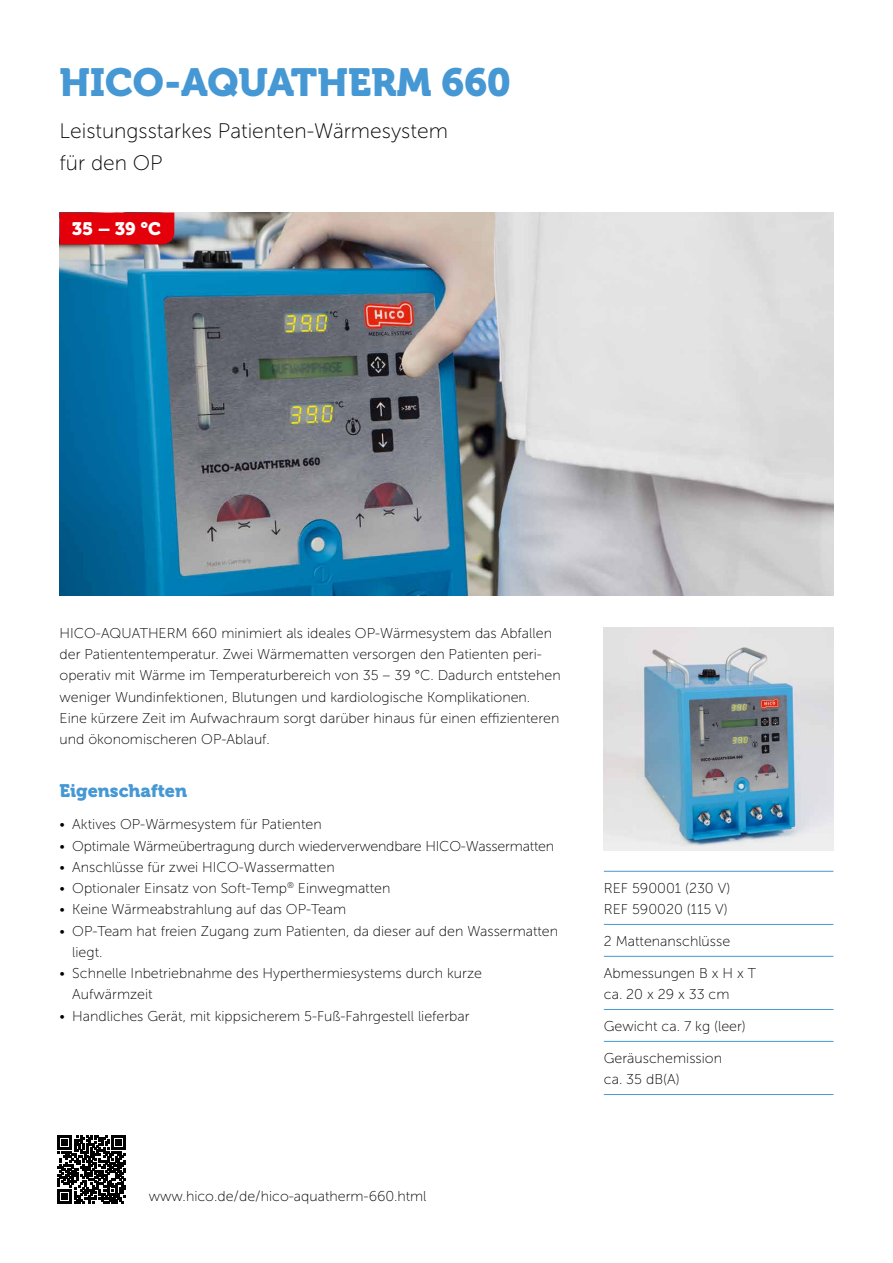
<style>
.page{position:relative;width:893px;height:1263px;background:#fff}
.page>*{position:absolute;margin:0;border:0;box-sizing:border-box;transform-origin:0 0}
.t1{font:39px "Museo 900";color:#4698d4}
.t2{font:21px/32px "Museo Sans 100";color:#000}
.t3{font:18px "Museo 900";color:#4698d4}
.t4{font:18px "Museo 900";color:#fff}
.t5{font:14.25px/21.3px "Museo Sans 100";color:#000}
</style>
<div class="page">
<img style="left:60px;top:213px;width:773px;height:382px">
<img style="left:604px;top:627px;width:229px;height:223px">
<div style="left:60px;top:213px;width:114px;height:31px;background:#e3000b"></div>
<hr style="left:604px;top:871px;width:229px;height:1px;background:#4698d4">
<hr style="left:604px;top:924px;width:229px;height:1px;background:#4698d4">
<hr style="left:604px;top:956px;width:229px;height:1px;background:#4698d4">
<hr style="left:604px;top:1009px;width:229px;height:1px;background:#4698d4">
<hr style="left:604px;top:1041px;width:229px;height:1px;background:#4698d4">
<hr style="left:604px;top:1094px;width:229px;height:1px;background:#4698d4">
<svg style="left:57px;top:1135px;width:69px;height:69px"></svg>
<h1 class="t1" style="left:60px;top:60px;width:453px">HICO-AQUATHERM 660</h1>
<h2 class="t2" style="left:60px;top:115px;width:390px">Leistungsstarkes Patienten-Wärmesystem für den OP</h2>
<p class="t4" style="left:72px;top:219px;width:91px">35 – 39 °C</p>
<p class="t5" style="left:60px;top:622px;width:503px">HICO-AQUATHERM 660 minimiert als ideales OP-Wärmesystem das Abfallen der Patiententemperatur. Zwei Wärmematten versorgen den Patienten peri&shy;operativ mit Wärme im Temperaturbereich von 35 – 39 °C. Dadurch entstehen weniger Wundinfektionen, Blutungen und kardiologische Komplikationen.<br>Eine kürzere Zeit im Aufwachraum sorgt darüber hinaus für einen effizienteren und ökonomischeren OP-Ablauf.</p>
<p class="t3" style="left:60px;top:781px;width:129px">Eigenschaften</p>
<p class="t5" style="left:60px;top:814px;width:264px">• Aktives OP-Wärmesystem für Patienten</p>
<p class="t5" style="left:60px;top:835px;width:496px">• Optimale Wärmeübertragung durch wiederverwendbare HICO-Wassermatten</p>
<p class="t5" style="left:60px;top:856px;width:277px">• Anschlüsse für zwei HICO-Wassermatten</p>
<p class="t5" style="left:60px;top:878px;width:332px">• Optionaler Einsatz von Soft-Temp<sup>®</sup> Einwegmatten</p>
<p class="t5" style="left:60px;top:899px;width:288px">• Keine Wärmeabstrahlung auf das OP-Team</p>
<p class="t5" style="left:72px;top:920px;width:487px;text-indent:-13px">• OP-Team hat freien Zugang zum Patienten, da dieser auf den Wassermatten liegt.</p>
<p class="t5" style="left:72px;top:963px;width:411px;text-indent:-13px">• Schnelle Inbetriebnahme des Hyperthermiesystems durch kurze<br>Aufwärmzeit</p>
<p class="t5" style="left:60px;top:1005px;width:412px">• Handliches Gerät, mit kippsicherem 5-Fuß-Fahrgestell lieferbar</p>
<p class="t5" style="left:149px;top:1186px;width:279px">www.hico.de/de/hico-aquatherm-660.html</p>
<p class="t5" style="left:604px;top:878px;width:128px">REF 590001 (230 V)<br>REF 590020 (115 V)</p>
<p class="t5" style="left:604px;top:931px;width:128px">2 Mattenanschlüsse</p>
<p class="t5" style="left:604px;top:963px;width:154px">Abmessungen B x H x T ca. 20 x 29 x 33 cm</p>
<p class="t5" style="left:604px;top:1016px;width:144px">Gewicht ca. 7 kg (leer)</p>
<p class="t5" style="left:604px;top:1048px;width:120px">Geräuschemission ca. 35 dB(A)</p>
</div>
